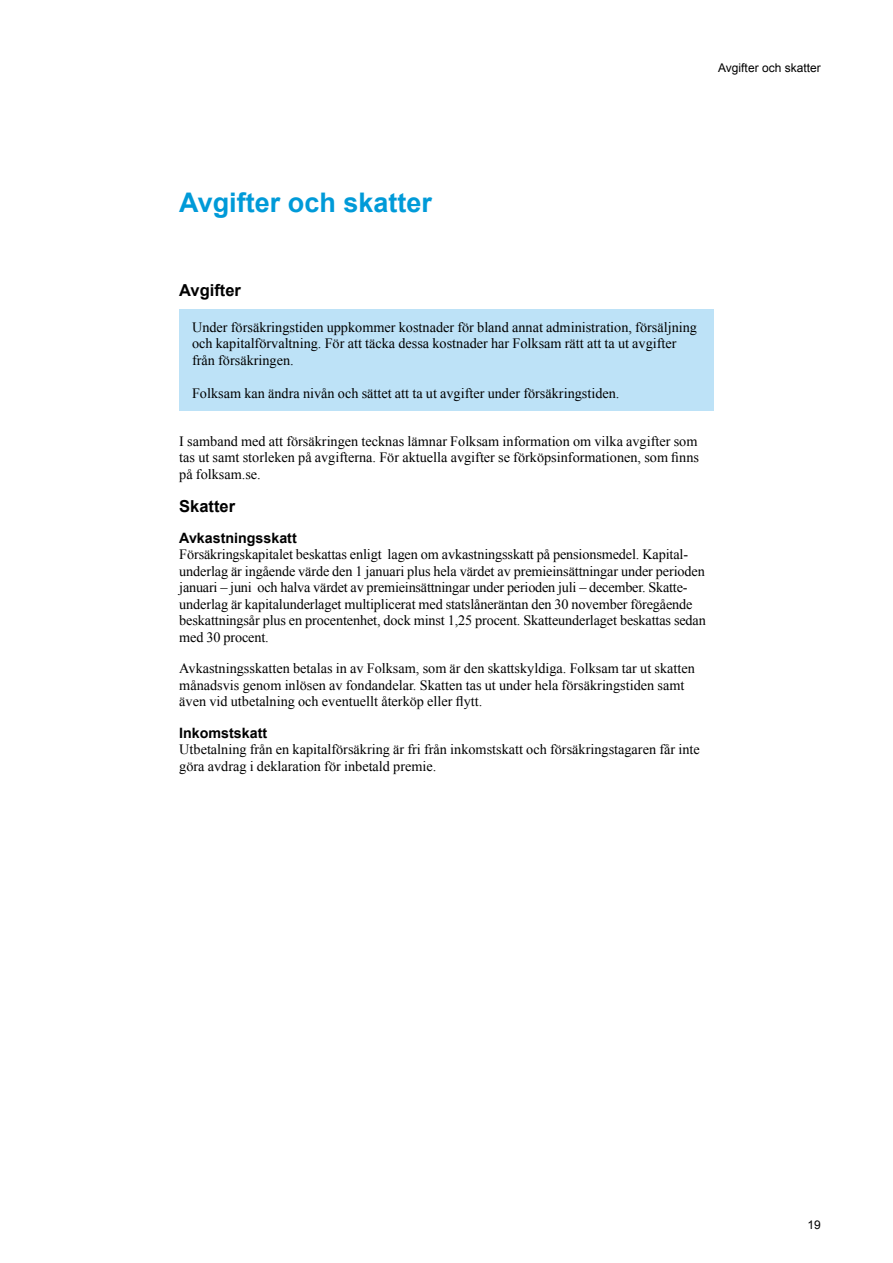
<style>
.page{position:relative;width:893px;height:1263px;background:#fff}
.page>*{position:absolute;margin:0;border:0;box-sizing:border-box;transform-origin:0 0}
.t1{font:700 27px "Arial";color:#009ad8}
.t2{font:700 16.5px "Arial";color:#000}
.t3{font:14.25px/16.5px "Times New Roman";color:#000}
.t4{font:700 14.25px "Arial";color:#000}
.t5{font:12px "Arial";color:#000}
</style>
<div class="page">
<div style="left:179px;top:309px;width:535px;height:102px;background:#bde2f7"></div>
<p class="t5" style="left:718px;top:60px;width:104px">Avgifter och skatter</p>
<h1 class="t1" style="left:179px;top:185px;width:254px">Avgifter och skatter</h1>
<p class="t2" style="left:179px;top:279px;width:63px">Avgifter</p>
<p class="t3" style="left:192px;top:319px;width:506px">Under försäkringstiden uppkommer kostnader för bland annat administration, försäljning och kapitalförvaltning. För att täcka dessa kostnader har Folksam rätt att ta ut avgifter från försäkringen.</p>
<p class="t3" style="left:192px;top:385px;width:429px">Folksam kan ändra nivån och sättet att ta ut avgifter under försäkringstiden.</p>
<p class="t3" style="left:179px;top:432px;width:521px;text-align:justify">I samband med att försäkringen tecknas lämnar Folksam information om vilka avgifter som tas ut samt storleken på avgifterna. För aktuella avgifter se förköpsinformationen, som finns på folksam.se.</p>
<p class="t2" style="left:179px;top:495px;width:57px">Skatter</p>
<p class="t4" style="left:179px;top:528px;width:119px">Avkastningsskatt</p>
<p class="t3" style="left:179px;top:546px;width:528px">Försäkringskapitalet beskattas enligt lagen om avkastningsskatt på pensionsmedel. Kapital&shy;underlag är ingående värde den 1 januari plus hela värdet av premieinsättningar under perioden januari – juni och halva värdet av premieinsättningar under perioden juli – december. Skatte&shy;underlag är kapitalunderlaget multiplicerat med statslåneräntan den 30 november föregående beskattningsår plus en procentenhet, dock minst 1,25 procent. Skatteunderlaget beskattas sedan med 30 procent.</p>
<p class="t3" style="left:179px;top:660px;width:517px">Avkastningsskatten betalas in av Folksam, som är den skattskyldiga. Folksam tar ut skatten månadsvis genom inlösen av fondandelar. Skatten tas ut under hela försäkringstiden samt även vid utbetalning och eventuellt återköp eller flytt.</p>
<p class="t4" style="left:179px;top:723px;width:89px">Inkomstskatt</p>
<p class="t3" style="left:179px;top:741px;width:522px">Utbetalning från en kapitalförsäkring är fri från inkomstskatt och försäkringstagaren får inte göra avdrag i deklaration för inbetald premie.</p>
<p class="t5" style="left:807px;top:1217px;width:15px">19</p>
</div>
